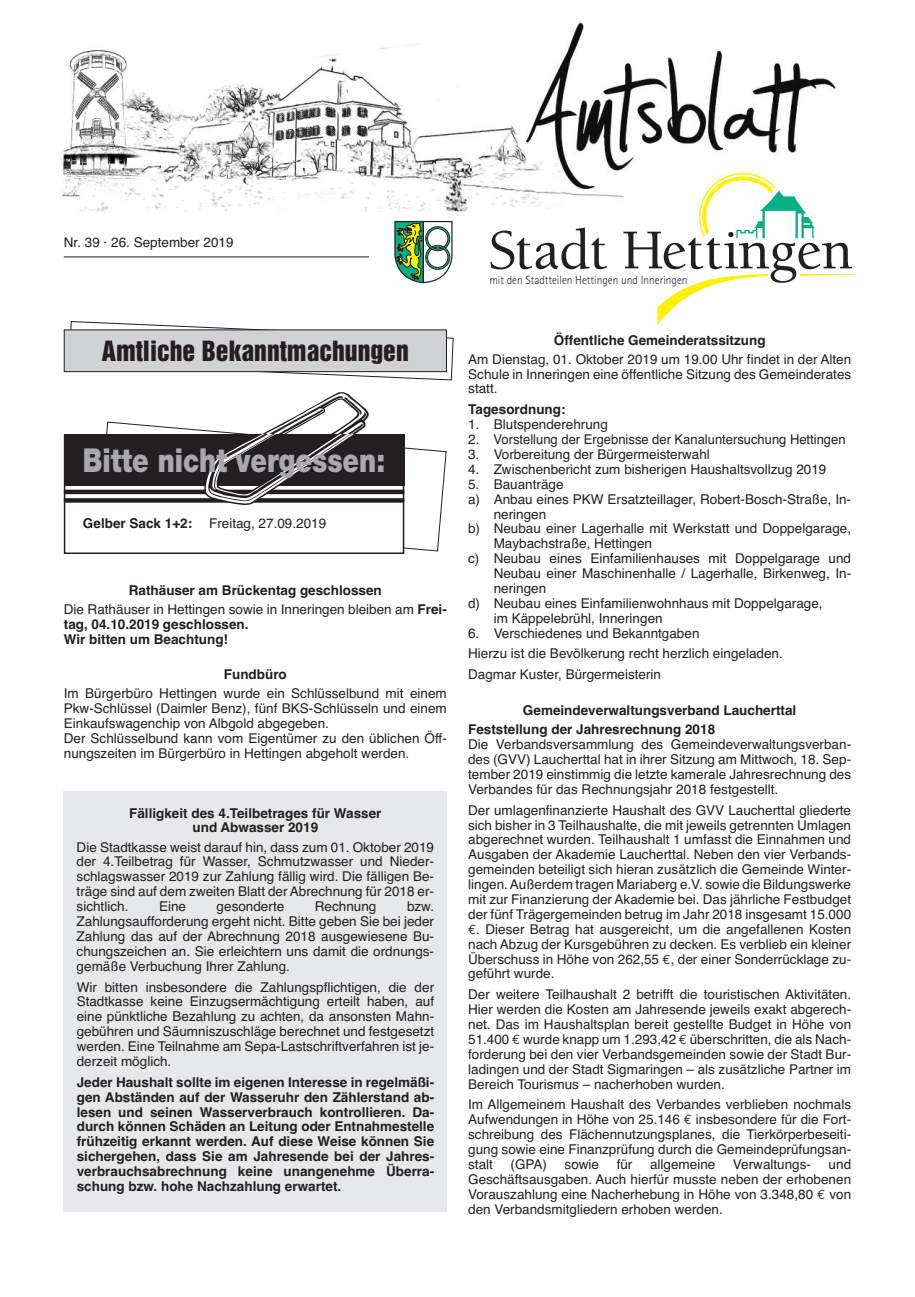
<style>
.page{position:relative;width:915px;height:1297px;background:#fff}
.page>*{position:absolute;margin:0;border:0;box-sizing:border-box;transform-origin:0 0}
.t1{font:900 33px "Helvetica Neue";color:#a8a9ad;scale:.8 1}
.t2{font:25.5px "Helvetica Inserat";color:#231f20}
.t3{font:13.5px/14.9px "Helvetica";color:#231f20;text-align:justify}
.t4{font:700 13.5px/14.9px "Helvetica";color:#231f20}
.t5{font:300 12px "Rotis Sans Serif";color:#231f20;scale:.95 1}
.s1{font-weight:700}
.s2{font-family:"Euro Mono"}
</style>
<div class="page">
<div style="left:64px;top:791px;width:382px;height:421px;background:#e7e8e9"></div>
<img style="left:62px;top:22px;width:775px;height:219px">
<svg style="left:69px;top:321px;width:385px;height:60px"></svg>
<div style="left:64px;top:330px;width:382px;height:42px;background:#d1d2d4"></div>
<div style="left:64px;top:329px;width:382px;height:43px;border:1px solid #231f20"></div>
<hr style="left:64px;top:256px;width:305px;height:1px;background:#231f20">
<svg style="left:394px;top:221px;width:58px;height:62px"></svg>
<svg style="left:490px;top:228px;width:117px;height:41px"></svg>
<svg style="left:623px;top:173px;width:231px;height:152px"></svg>
<div style="left:64px;top:434px;width:340px;height:120px;border:2px solid #231f20"></div>
<div style="left:64px;top:434px;width:340px;height:51px;background:#231f20"></div>
<hr style="left:64px;top:490px;width:340px;height:4px;background:#231f20">
<div style="left:64px;top:498px;width:340px;height:5px;background:#231f20"></div>
<svg style="left:98px;top:392px;width:349px;height:160px"></svg>
<p class="t3" style="left:64px;top:235px;width:171px">Nr. 39 · 26. September 2019</p>
<h2 class="t2" style="left:102px;top:340px;width:308px">Amtliche Bekanntmachungen</h2>
<h1 class="t1" style="left:83px;top:448px;width:379px">Bitte nicht vergessen:</h1>
<p class="t3" style="left:83px;top:515px;width:245px"><span class="s1">Gelber Sack 1+2:</span> Freitag, 27.09.2019</p>
<p class="t3" style="left:64px;top:580px;width:384px;line-height:19.2px;text-align:center"><span class="s1">Rathäuser am Brückentag geschlossen<br></span>Die Rathäuser in Hettingen sowie in Inneringen bleiben am <span class="s1">Frei-</span></p>
<p class="t4" style="left:64px;top:617px;width:186px">tag, 04.10.2019 geschlossen.<br>Wir bitten um Beachtung!</p>
<p class="t4" style="left:224px;top:667px;width:64px">Fundbüro</p>
<p class="t3" style="left:64px;top:686px;width:384px;text-align:left">Im Bürgerbüro Hettingen wurde ein Schlüsselbund mit einem Pkw-Schlüssel (Daimler Benz), fünf BKS-Schlüsseln und einem Einkaufswagenchip von Albgold abgegeben.<br>Der Schlüsselbund kann vom Eigentümer zu den üblichen Öff&shy;nungszeiten im Bürgerbüro in Hettingen abgeholt werden.</p>
<p class="t4" style="left:129px;top:805px;width:254px;text-align:center">Fälligkeit des 4.Teilbetrages für Wasser und Abwasser 2019</p>
<p class="t3" style="left:77px;top:839px;width:359px">Die Stadtkasse weist darauf hin, dass zum 01. Oktober 2019 der 4.Teilbetrag für Wasser, Schmutzwasser und Nieder&shy;schlagswasser 2019 zur Zahlung fällig wird. Die fälligen Be&shy;träge sind auf dem zweiten Blatt der Abrechnung für 2018 er&shy;sichtlich.</p>
<p class="t3" style="left:77px;top:899px;width:359px;text-indent:330px">bzw.<br>Zahlungsaufforderung ergeht nicht. Bitte geben Sie bei jeder Zahlung das auf der Abrechnung 2018 ausgewiesene Bu&shy;chungszeichen an. Sie erleichtern uns damit die ordnungs&shy;gemäße Verbuchung Ihrer Zahlung.</p>
<p class="t3" style="left:77px;top:979px;width:359px">Wir bitten insbesondere die Zahlungspflichtigen, die der Stadtkasse keine Einzugsermächtigung erteilt haben, auf eine pünktliche Bezahlung zu achten, da ansonsten Mahn&shy;gebühren und Säumniszuschläge berechnet und festgesetzt werden. Eine Teilnahme am Sepa-Lastschriftverfahren ist je&shy;derzeit möglich.</p>
<p class="t4" style="left:77px;top:1075px;width:359px;text-align:justify">Jeder Haushalt sollte im eigenen Interesse in regelmäßi&shy;gen Abständen auf der Wasseruhr den Zählerstand ab&shy;lesen und seinen Wasserverbrauch kontrollieren. Da&shy;durch können Schäden an Leitung oder Entnahmestelle frühzeitig erkannt werden. Auf diese Weise können Sie sichergehen, dass Sie am Jahresende bei der Jahres&shy;verbrauchsabrechnung keine unangenehme Überra&shy;schung bzw. hohe Nachzahlung erwartet.</p>
<p class="t3" style="left:159px;top:899px;width:29px">Eine</p>
<p class="t3" style="left:216px;top:899px;width:69px">gesonderte</p>
<p class="t3" style="left:315px;top:899px;width:63px">Rechnung</p>
<p class="t5" style="left:489px;top:276px;width:210px">mit den Stadtteilen Hettingen und Inneringen</p>
<p class="t4" style="left:553px;top:332px;width:213px">Öffentliche Gemeinderatssitzung</p>
<p class="t3" style="left:468px;top:352px;width:384px">Am Dienstag, 01. Oktober 2019 um 19.00 Uhr findet in der Alten Schule in Inneringen eine öffentliche Sitzung des Gemeinderates statt.</p>
<p class="t4" style="left:468px;top:402px;width:99px">Tagesordnung:</p>
<p class="t3" style="left:468px;top:417px;width:141px">1. Blutspenderehrung</p>
<p class="t3" style="left:468px;top:432px;width:378px">2. Vorstellung der Ergebnisse der Kanaluntersuchung Hettingen</p>
<p class="t3" style="left:468px;top:447px;width:243px">3. Vorbereitung der Bürgermeisterwahl</p>
<p class="t3" style="left:468px;top:462px;width:359px">4. Zwischenbericht zum bisherigen Haushaltsvollzug 2019</p>
<p class="t3" style="left:468px;top:477px;width:97px">5. Bauanträge</p>
<p class="t3" style="left:468px;top:491px;width:384px">a) Anbau eines PKW Ersatzteillager, Robert-Bosch-Straße, In-</p>
<p class="t3" style="left:493px;top:506px;width:54px">neringen</p>
<p class="t3" style="left:468px;top:521px;width:384px">b) Neubau einer Lagerhalle mit Werkstatt und Doppelgarage,</p>
<p class="t3" style="left:493px;top:536px;width:160px">Maybachstraße, Hettingen</p>
<p class="t3" style="left:468px;top:551px;width:384px">c) Neubau eines Einfamilienhauses mit Doppelgarage und</p>
<p class="t3" style="left:493px;top:566px;width:359px">Neubau einer Maschinenhalle / Lagerhalle, Birkenweg, In-</p>
<p class="t3" style="left:493px;top:581px;width:54px">neringen</p>
<p class="t3" style="left:468px;top:596px;width:356px">d) Neubau eines Einfamilienwohnhaus mit Doppelgarage,</p>
<p class="t3" style="left:493px;top:611px;width:170px">im Käppelebrühl, Inneringen</p>
<p class="t3" style="left:468px;top:622px;width:316px;line-height:20.9px;text-align:left">6. Verschiedenes und Bekanntgaben<br>Hierzu ist die Bevölkerung recht herzlich eingeladen.<br>Dagmar Kuster, Bürgermeisterin</p>
<p class="t4" style="left:468px;top:701px;width:329px;line-height:19.2px;text-indent:55px">Gemeindeverwaltungsverband Laucherttal<br>Feststellung der Jahresrechnung 2018</p>
<p class="t3" style="left:468px;top:737px;width:384px">Die Verbandsversammlung des Gemeindeverwaltungsverban&shy;des (GVV) Laucherttal hat in ihrer Sitzung am Mittwoch, 18. Sep&shy;tember 2019 einstimmig die letzte kamerale Jahresrechnung des Verbandes für das Rechnungsjahr 2018 festgestellt.</p>
<p class="t3" style="left:468px;top:802px;width:384px">Der umlagenfinanzierte Haushalt des GVV Laucherttal gliederte sich bisher in 3 Teilhaushalte, die mit jeweils getrennten Umlagen abgerechnet wurden. Teilhaushalt 1 umfasst die Einnahmen und Ausgaben der Akademie Laucherttal. Neben den vier Verbands&shy;gemeinden beteiligt sich hieran zusätzlich die Gemeinde Winter&shy;lingen.Außerdem tragen Mariaberg e.V. sowie die Bildungswerke mit zur Finanzierung der Akademie bei. Das jährliche Festbudget der fünf Trägergemeinden betrug im Jahr 2018 insgesamt 15.000 <span class="s2">€</span>. Dieser Betrag hat ausgereicht, um die angefallenen Kosten nach Abzug der Kursgebühren zu decken. Es verblieb ein kleiner Überschuss in Höhe von 262,55 <span class="s2">€</span>, der einer Sonderrücklage zu&shy;geführt wurde.</p>
<p class="t3" style="left:468px;top:987px;width:384px">Der weitere Teilhaushalt 2 betrifft die touristischen Aktivitäten.<br>Hier werden die Kosten am Jahresende jeweils exakt abgerech&shy;net. Das im Haushaltsplan bereit gestellte Budget in Höhe von 51.400 <span class="s2">€</span> wurde knapp um 1.293,42 <span class="s2">€</span> überschritten, die als Nach&shy;forderung bei den vier Verbandsgemeinden sowie der Stadt Bur&shy;ladingen und der Stadt Sigmaringen – als zusätzliche Partner im Bereich Tourismus – nacherhoben wurden.</p>
<p class="t3" style="left:468px;top:1097px;width:384px">Im Allgemeinem Haushalt des Verbandes verblieben nochmals Aufwendungen in Höhe von 25.146 <span class="s2">€</span> insbesondere für die Fort&shy;schreibung des Flächennutzungsplanes, die Tierkörperbeseiti&shy;gung sowie eine Finanzprüfung durch die Gemeindeprüfungsan&shy;stalt</p>
<p class="t3" style="left:510px;top:1157px;width:38px">(GPA)</p>
<p class="t3" style="left:564px;top:1157px;width:36px">sowie</p>
<p class="t3" style="left:616px;top:1157px;width:17px">für</p>
<p class="t3" style="left:649px;top:1157px;width:67px">allgemeine</p>
<p class="t3" style="left:732px;top:1157px;width:80px">Verwaltungs-</p>
<p class="t3" style="left:468px;top:1157px;width:384px;text-indent:360px">und Geschäftsausgaben. Auch hierfür musste neben der erhobenen Vorauszahlung eine Nacherhebung in Höhe von 3.348,80 <span class="s2">€</span> von den Verbandsmitgliedern erhoben werden.</p>
</div>
